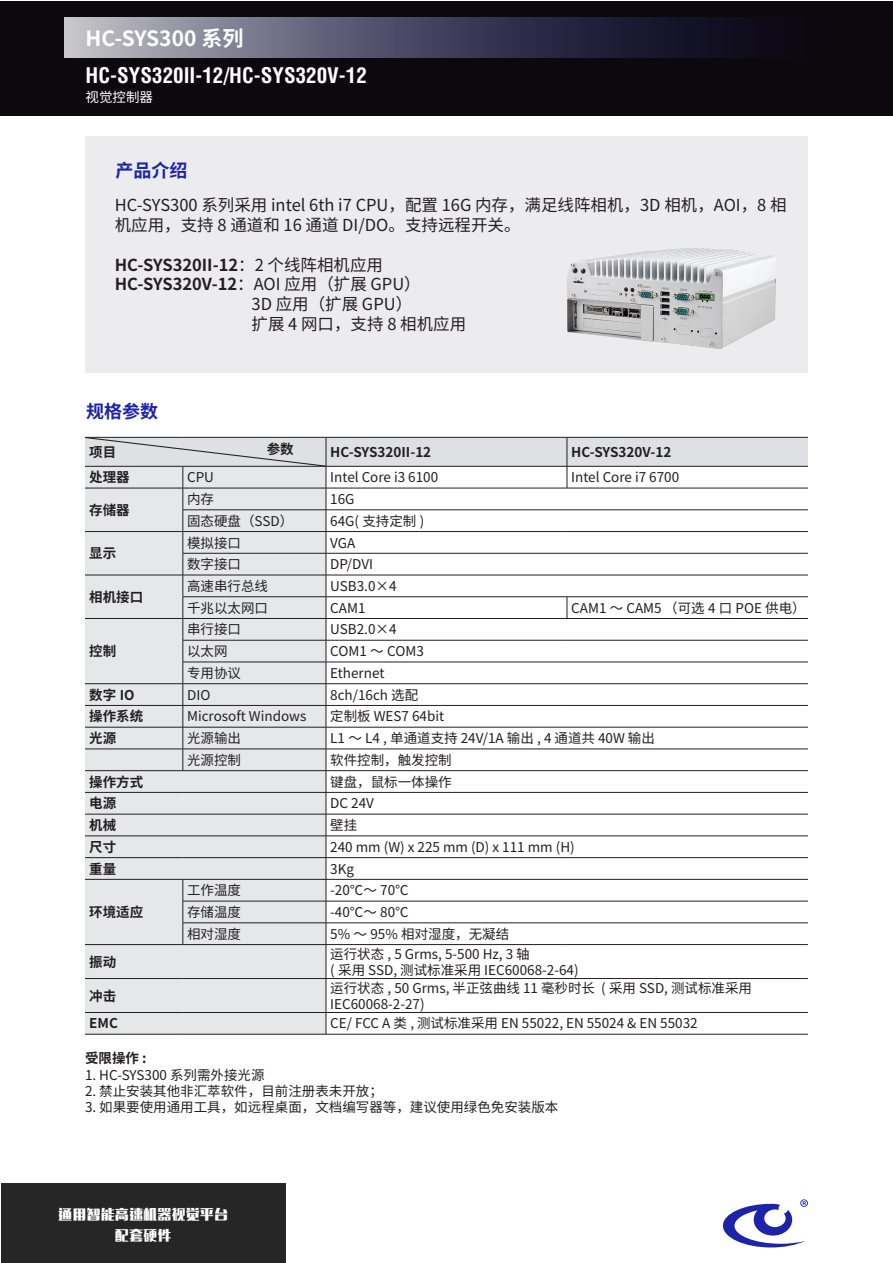
<style>
.page{position:relative;width:893px;height:1263px;background:#fff}
.page>*{position:absolute;margin:0;border:0;box-sizing:border-box;transform-origin:0 0}
.t1{font:700 condensed 21px "Helvetica";color:#fff}
.t2{font:700 21px "Source Han Sans CN";color:#fff}
.t3{font:700 18px "Source Han Sans CN";color:#1d24aa}
.t4{font:16.5px/19.8px "Source Han Sans CN";color:#231f20}
.t5{font:700 16.5px "Source Han Sans CN";color:#231f20}
.t6{font:13.5px/16.2px "Source Han Sans CN";color:#231f20}
.t7{font:700 13.5px "Source Han Sans CN";color:#231f20}
.t8{font:13.5px "MF Li Hei Noncommercial";letter-spacing:.05em;color:#fff}
.t9{font:13.5px "Source Han Sans CN";color:#fff}
.s1{font-weight:400}
</style>
<div class="page">
<div style="left:85px;top:137px;width:723px;height:236px;background:#ececee"></div>
<img style="left:567px;top:248px;width:209px;height:101px">
<div style="left:1px;top:1px;width:892px;height:115px;background:#0c080d"></div>
<svg style="left:65px;top:17px;width:702px;height:40px;background:#535167"></svg>
<div style="left:1px;top:1183px;width:285px;height:80px;background:#262626"></div>
<svg style="left:723px;top:1199px;width:85px;height:48px"></svg>
<div style="left:85px;top:945px;width:241px;height:89px;background:#e6e7e9"></div>
<hr style="left:326px;top:945px;width:1px;height:33px;background:#231f20">
<hr style="left:326px;top:979px;width:1px;height:33px;background:#231f20">
<svg style="left:326px;top:1013px;width:1px;height:21px"></svg>
<hr style="left:85px;top:944px;width:98px;height:1px;background:#231f20">
<hr style="left:183px;top:944px;width:143px;height:1px;background:#231f20">
<hr style="left:326px;top:944px;width:241px;height:1px;background:#231f20">
<hr style="left:567px;top:944px;width:241px;height:1px;background:#231f20">
<hr style="left:85px;top:978px;width:98px;height:1px;background:#231f20">
<hr style="left:183px;top:978px;width:143px;height:1px;background:#231f20">
<hr style="left:326px;top:978px;width:241px;height:1px;background:#231f20">
<hr style="left:567px;top:978px;width:241px;height:1px;background:#231f20">
<hr style="left:85px;top:1012px;width:98px;height:1px;background:#231f20">
<hr style="left:183px;top:1012px;width:143px;height:1px;background:#231f20">
<hr style="left:326px;top:1012px;width:241px;height:1px;background:#231f20">
<hr style="left:567px;top:1012px;width:241px;height:1px;background:#231f20">
<hr style="left:85px;top:1034px;width:98px;height:1px;background:#231f20">
<hr style="left:183px;top:1034px;width:143px;height:1px;background:#231f20">
<hr style="left:326px;top:1034px;width:241px;height:1px;background:#231f20">
<hr style="left:567px;top:1034px;width:241px;height:1px;background:#231f20">
<svg style="left:85px;top:437px;width:723px;height:507px"></svg>
<p class="t2" style="left:86px;top:26px;width:160px">HC-SYS300 系列</p>
<p class="t1" style="left:86px;top:62px;width:283px">HC-SYS320II-12/HC-SYS320V-12</p>
<p class="t9" style="left:86px;top:89px;width:69px">视觉控制器</p>
<p class="t3" style="left:115px;top:160px;width:73px">产品介绍</p>
<p class="t4" style="left:115px;top:196px;width:673px">HC-SYS300 系列采用 intel 6th i7 CPU，配置 16G 内存，满足线阵相机，3D 相机，AOI，8 相机应用，支持 8 通道和 16 通道 DI/DO。支持远程开关。</p>
<p class="t5" style="left:115px;top:255px;width:270px">HC-SYS320II-12<span class="s1">：2 个线阵相机应用</span></p>
<p class="t5" style="left:115px;top:275px;width:307px">HC-SYS320V-12<span class="s1">：AOI 应用（扩展 GPU）</span></p>
<p class="t4" style="left:252px;top:295px;width:162px">3D 应用（扩展 GPU）</p>
<p class="t4" style="left:252px;top:314px;width:216px">扩展 4 网口，支持 8 相机应用</p>
<p class="t3" style="left:86px;top:401px;width:73px">规格参数</p>
<p class="t7" style="left:267px;top:442px;width:28px">参数</p>
<p class="t7" style="left:89px;top:444px;width:28px">项目</p>
<p class="t7" style="left:330px;top:444px;width:103px">HC-SYS320II-12</p>
<p class="t7" style="left:571px;top:444px;width:102px">HC-SYS320V-12</p>
<p class="t7" style="left:89px;top:470px;width:42px">处理器</p>
<p class="t6" style="left:187px;top:470px;width:28px">CPU</p>
<p class="t6" style="left:330px;top:470px;width:110px">Intel Core i3 6100</p>
<p class="t6" style="left:571px;top:470px;width:110px">Intel Core i7 6700</p>
<p class="t7" style="left:89px;top:502px;width:42px">存储器</p>
<p class="t6" style="left:187px;top:491px;width:28px">内存</p>
<p class="t6" style="left:330px;top:491px;width:26px">16G</p>
<p class="t6" style="left:187px;top:513px;width:108px">固态硬盘（SSD）</p>
<p class="t6" style="left:330px;top:513px;width:96px">64G( 支持定制 )</p>
<p class="t7" style="left:89px;top:546px;width:28px">显示</p>
<p class="t7" style="left:89px;top:589px;width:55px">相机接口</p>
<p class="t7" style="left:89px;top:644px;width:28px">控制</p>
<p class="t6" style="left:187px;top:535px;width:55px">模拟接口</p>
<p class="t6" style="left:330px;top:535px;width:27px">VGA</p>
<p class="t6" style="left:187px;top:556px;width:55px">数字接口</p>
<p class="t6" style="left:330px;top:556px;width:44px">DP/DVI</p>
<p class="t6" style="left:187px;top:578px;width:82px">高速串行总线</p>
<p class="t6" style="left:330px;top:578px;width:68px">USB3.0×4</p>
<p class="t6" style="left:187px;top:600px;width:82px">千兆以太网口</p>
<p class="t6" style="left:330px;top:600px;width:37px">CAM1</p>
<p class="t6" style="left:571px;top:600px;width:236px">CAM1 ～ CAM5 （可选 4 口 POE 供电）</p>
<p class="t6" style="left:187px;top:622px;width:55px">串行接口</p>
<p class="t6" style="left:330px;top:622px;width:68px">USB2.0×4</p>
<p class="t6" style="left:187px;top:643px;width:42px">以太网</p>
<p class="t6" style="left:330px;top:643px;width:95px">COM1 ～ COM3</p>
<p class="t6" style="left:187px;top:665px;width:55px">专用协议</p>
<p class="t6" style="left:330px;top:665px;width:56px">Ethernet</p>
<p class="t7" style="left:89px;top:687px;width:47px">数字 IO</p>
<p class="t6" style="left:187px;top:687px;width:25px">DIO</p>
<p class="t6" style="left:330px;top:687px;width:89px">8ch/16ch 选配</p>
<p class="t7" style="left:89px;top:709px;width:55px">操作系统</p>
<p class="t6" style="left:187px;top:709px;width:121px">Microsoft Windows</p>
<p class="t6" style="left:330px;top:709px;width:116px">定制板 WES7 64bit</p>
<p class="t7" style="left:89px;top:731px;width:28px">光源</p>
<p class="t6" style="left:187px;top:730px;width:55px">光源输出</p>
<p class="t6" style="left:330px;top:730px;width:326px">L1 ～ L4 , 单通道支持 24V/1A 输出 , 4 通道共 40W 输出</p>
<p class="t6" style="left:187px;top:752px;width:55px">光源控制</p>
<p class="t6" style="left:330px;top:752px;width:123px">软件控制，触发控制</p>
<p class="t7" style="left:89px;top:774px;width:55px">操作方式</p>
<p class="t6" style="left:330px;top:774px;width:123px">键盘，鼠标一体操作</p>
<p class="t7" style="left:89px;top:796px;width:28px">电源</p>
<p class="t6" style="left:330px;top:796px;width:45px">DC 24V</p>
<p class="t7" style="left:89px;top:817px;width:28px">机械</p>
<p class="t6" style="left:330px;top:817px;width:28px">壁挂</p>
<p class="t7" style="left:89px;top:839px;width:28px">尺寸</p>
<p class="t6" style="left:330px;top:839px;width:246px">240 mm (W) x 225 mm (D) x 111 mm (H)</p>
<p class="t7" style="left:89px;top:861px;width:28px">重量</p>
<p class="t6" style="left:330px;top:861px;width:25px">3Kg</p>
<p class="t7" style="left:89px;top:904px;width:55px">环境适应</p>
<p class="t6" style="left:187px;top:882px;width:55px">工作温度</p>
<p class="t6" style="left:330px;top:882px;width:80px">-20℃～ 70℃</p>
<p class="t6" style="left:187px;top:904px;width:55px">存储温度</p>
<p class="t6" style="left:330px;top:904px;width:80px">-40℃～ 80℃</p>
<p class="t6" style="left:187px;top:926px;width:55px">相对湿度</p>
<p class="t6" style="left:330px;top:926px;width:180px">5% ～ 95% 相对湿度，无凝结</p>
<p class="t7" style="left:89px;top:954px;width:28px">振动</p>
<p class="t6" style="left:330px;top:946px;width:250px">运行状态 , 5 Grms, 5-500 Hz, 3 轴<br>( 采用 SSD, 测试标准采用 IEC60068-2-64)</p>
<p class="t7" style="left:89px;top:988px;width:28px">冲击</p>
<p class="t6" style="left:330px;top:980px;width:423px">运行状态 , 50 Grms, 半正弦曲线 11 毫秒时长 ( 采用 SSD, 测试标准采用<br>IEC60068-2-27)</p>
<p class="t7" style="left:89px;top:1016px;width:30px">EMC</p>
<p class="t6" style="left:330px;top:1016px;width:369px">CE/ FCC A 类 , 测试标准采用 EN 55022, EN 55024 &amp; EN 55032</p>
<p class="t7" style="left:85px;top:1051px;width:63px">受限操作 :</p>
<p class="t6" style="left:85px;top:1067px;width:181px">1. HC-SYS300 系列需外接光源</p>
<p class="t6" style="left:85px;top:1083px;width:299px">2. 禁止安装其他非汇萃软件，目前注册表未开放；</p>
<p class="t6" style="left:85px;top:1099px;width:475px">3. 如果要使用通用工具，如远程桌面，文档编写器等，建议使用绿色免安装版本</p>
<p class="t8" style="left:58px;top:1206px;width:171px">通用智能高速机器视觉平台</p>
<p class="t8" style="left:115px;top:1227px;width:58px">配套硬件</p>
</div>
